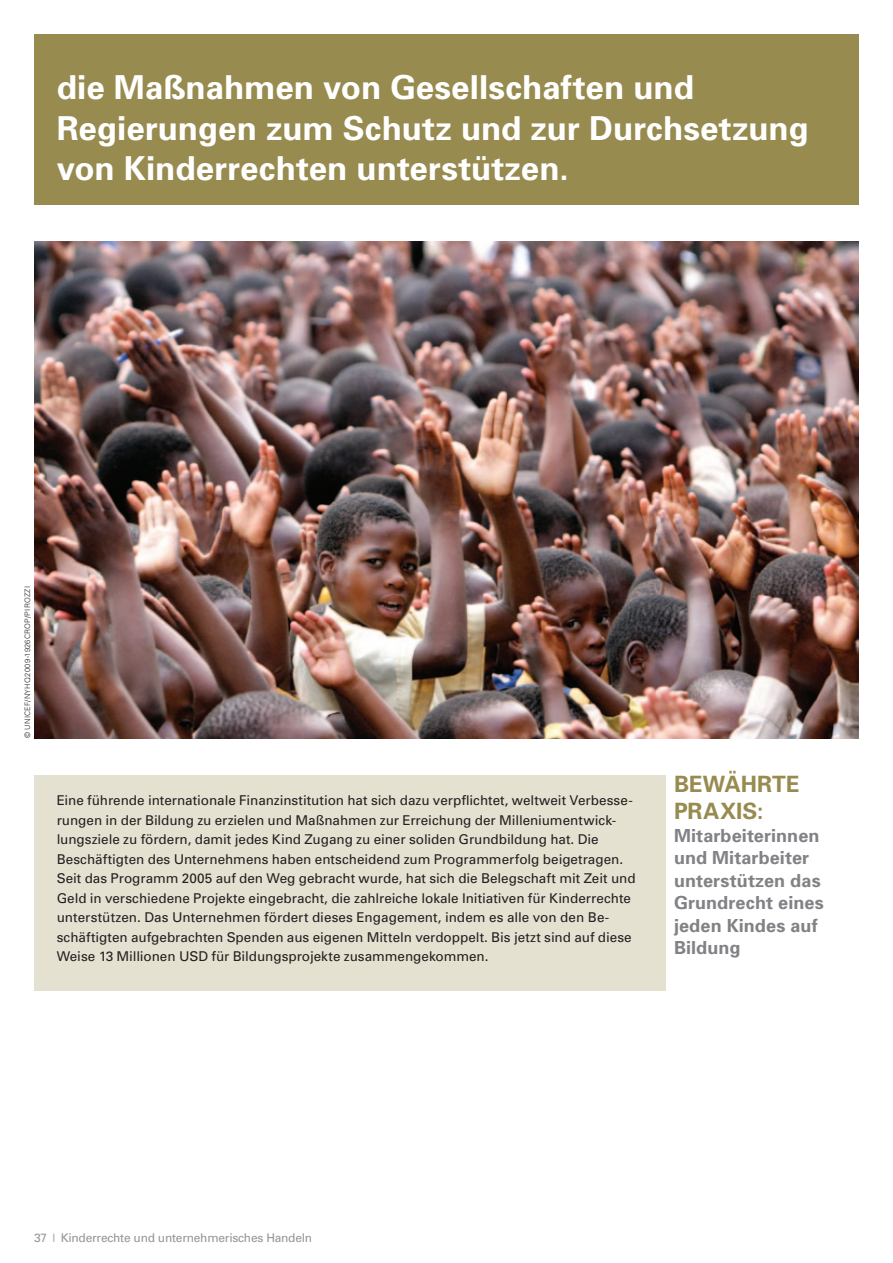
<style>
.page{position:relative;width:893px;height:1263px;background:#fff}
.page>*{position:absolute;margin:0;border:0;box-sizing:border-box;transform-origin:0 0}
.t1{font:700 33px/40.5px "Univers";color:#fff}
.t2{font:700 22.5px/27px "Univers";letter-spacing:.005em;color:#988b50}
.t3{font:700 18px/22.5px "Univers";letter-spacing:.005em;color:#808285}
.t4{font:13.5px/19.5px "Univers";color:#231f20}
.t5{font:12px "Univers";letter-spacing:-.02em;color:#939598}
.t6{font:300 7.5px "Univers";letter-spacing:.03em;color:#231f20}
</style>
<div class="page">
<div style="left:34px;top:34px;width:825px;height:170px;background:#988b50"></div>
<div style="left:34px;top:775px;width:631px;height:215px;background:#e5e1d1"></div>
<img style="left:34px;top:242px;width:825px;height:496px">
<h1 class="t1" style="left:57px;top:66px;width:753px">die Maßnahmen von Gesellschaften und<br>Regierungen zum Schutz und zur Durchsetzung von Kinderrechten unterstützen.</h1>
<p class="t6" style="left:23px;top:738px;width:152px;rotate:-90deg">© UNICEF/NYHQ2009-1926crop/Pirozzi</p>
<p class="t4" style="left:57px;top:791px;width:580px">Eine führende internationale Finanzinstitution hat sich dazu verpflichtet, weltweit Verbesse&shy;rungen in der Bildung zu erzielen und Maßnahmen zur Erreichung der Milleniumentwick&shy;lungsziele zu fördern, damit jedes Kind Zugang zu einer soliden Grundbildung hat. Die Beschäftigten des Unternehmens haben entscheidend zum Programmerfolg beigetragen.<br>Seit das Programm 2005 auf den Weg gebracht wurde, hat sich die Belegschaft mit Zeit und Geld in verschiedene Projekte eingebracht, die zahlreiche lokale Initiativen für Kinderrechte unterstützen. Das Unternehmen fördert dieses Engagement, indem es alle von den Be&shy;schäftigten aufgebrachten Spenden aus eigenen Mitteln verdoppelt. Bis jetzt sind auf diese Weise 13 Millionen USD für Bildungsprojekte zusammengekommen.</p>
<h2 class="t2" style="left:674px;top:770px;width:127px">BEWÄHRTE<br>PRAXIS:</h2>
<h3 class="t3" style="left:674px;top:824px;width:151px">Mitarbeiterinnen und Mitarbeiter unterstützen das<br>Grundrecht eines jeden Kindes auf<br>Bildung</h3>
<p class="t5" style="left:34px;top:1230px;width:280px">37 ❘ Kinderrechte und unternehmerisches Handeln</p>
</div>
